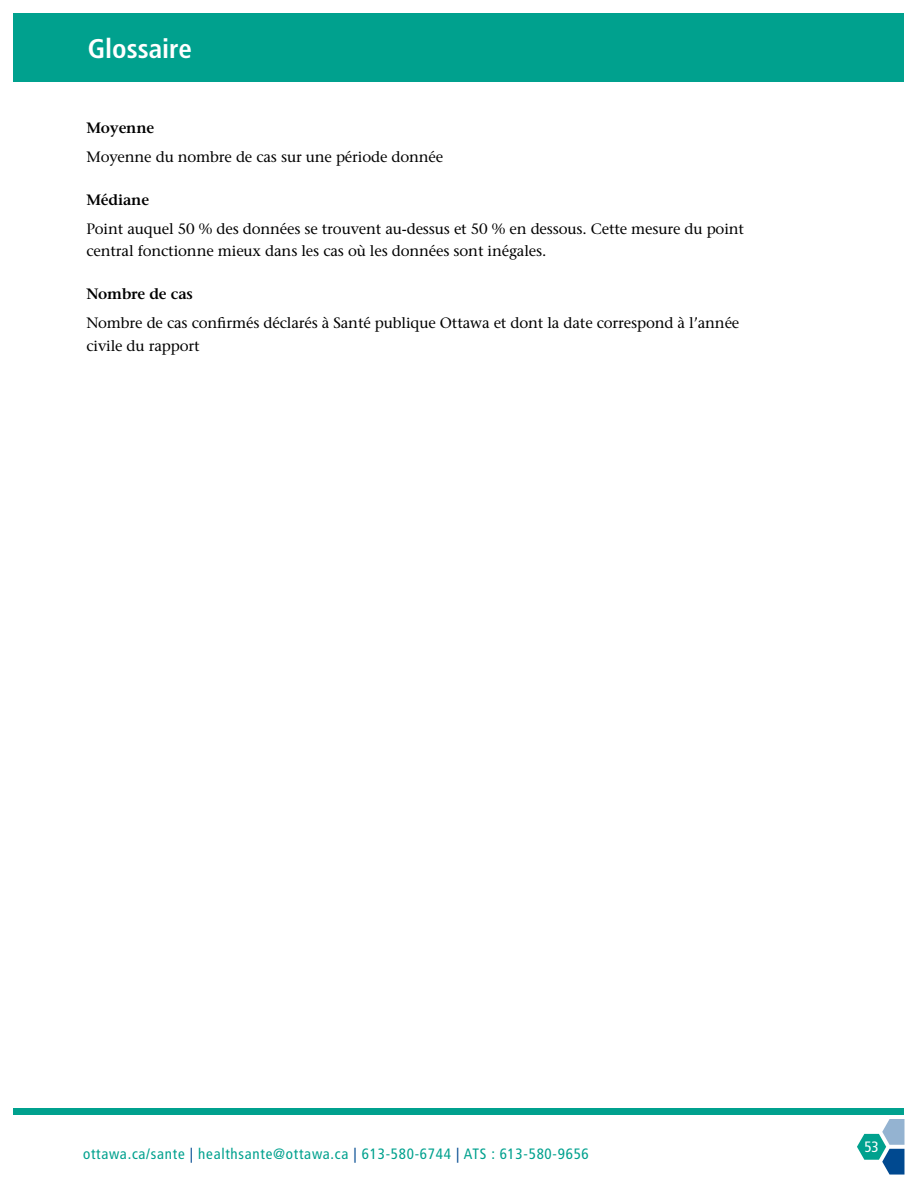
<style>
.page{position:relative;width:918px;height:1188px;background:#fff}
.page>*{position:absolute;margin:0;border:0;box-sizing:border-box;transform-origin:0 0}
.t1{font:700 condensed 27px "Frutiger";color:#fff}
.t2{font:500 15px/22.5px "Stone Serif Std";letter-spacing:-.01em;color:#000}
.t3{font:condensed 15px "Frutiger";letter-spacing:.05em;color:#00a18e}
.t4{font:600 15px "Stone Serif Std";letter-spacing:-.01em;color:#000}
.t5{font:condensed 15px "Frutiger";color:#fff}
.s1{color:#004990}
</style>
<div class="page">
<div style="left:14px;top:1108px;width:890px;height:7px;background:#00a18e"></div>
<div style="left:14px;top:14px;width:890px;height:68px;background:#00a18e"></div>
<svg style="left:857px;top:1119px;width:48px;height:56px"></svg>
<p class="t1" style="left:88px;top:32px;width:106px">Glossaire</p>
<p class="t4" style="left:86px;top:118px;width:69px">Moyenne</p>
<p class="t2" style="left:86px;top:145px;width:358px">Moyenne du nombre de cas sur une période donnée</p>
<p class="t4" style="left:86px;top:190px;width:64px">Médiane</p>
<p class="t2" style="left:86px;top:217px;width:659px">Point auquel 50 % des données se trouvent au-dessus et 50 % en dessous. Cette mesure du point central fonctionne mieux dans les cas où les données sont inégales.</p>
<p class="t4" style="left:86px;top:285px;width:108px">Nombre de cas</p>
<p class="t2" style="left:86px;top:312px;width:654px">Nombre de cas confirmés déclarés à Santé publique Ottawa et dont la date correspond à l’année civile du rapport</p>
<p class="t3" style="left:83px;top:1146px;width:507px">ottawa.ca/sante <span class="s1">|</span> healthsante@ottawa.ca <span class="s1">|</span> 613-580-6744 <span class="s1">|</span> ATS : 613-580-9656</p>
<p class="t5" style="left:864px;top:1138px;width:16px">53</p>
</div>
